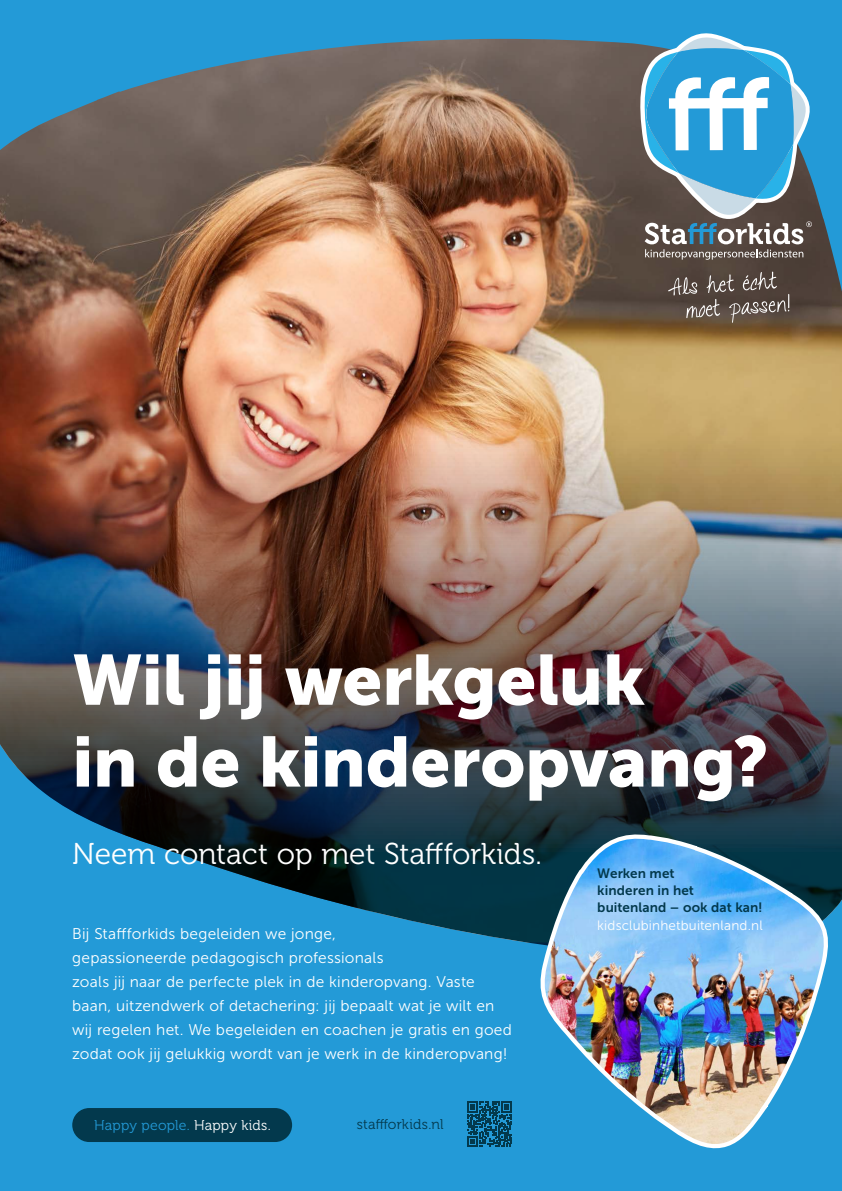
<style>
.page{position:relative;width:842px;height:1191px;background:#239ad7}
.page>*{position:absolute;margin:0;border:0;box-sizing:border-box;transform-origin:0 0}
.t1{font:70.5px/81.8px "Museo Sans 900";letter-spacing:-.005em;color:#fff}
.t2{font:30px "Museo 300";letter-spacing:-.005em;color:#fff}
.t3{font:15.5px/24px "Museo Sans 300";letter-spacing:.015em;color:#fff}
.t4{font:14.1px "Museo 300";letter-spacing:.01em;color:#239ad7}
.t5{font:14.1px "Museo 300";letter-spacing:.01em;color:#03394d}
.t6{font:13.5px/17px "Museo Sans 700";letter-spacing:.005em;color:#03394d}
.t7{font:13.5px "Museo Sans 300";letter-spacing:.01em;color:#fff}
.s1{color:#fff}
</style>
<div class="page">
<img style="left:0;top:39px;width:842px;height:906px">
<svg style="left:639px;top:35px;width:173px;height:225px"></svg>
<div style="left:72px;top:1108px;width:220px;height:34px;background:#03394d;border-radius:17px"></div>
<svg style="left:467px;top:1101px;width:45px;height:45px"></svg>
<img style="left:539px;top:833px;width:290px;height:316px">
<svg style="left:668px;top:272px;width:121px;height:51px"></svg>
<h1 class="t1" style="left:72px;top:639px;width:698px">Wil jij werkgeluk<br>in de kinderopvang?</h1>
<h2 class="t2" style="left:72px;top:837px;width:471px">Neem contact op met Staffforkids.</h2>
<p class="t3" style="left:72px;top:922px;width:441px">Bij Staffforkids begeleiden we jonge,<br>gepassioneerde pedagogisch professionals<br>zoals jij naar de perfecte plek in de kinderopvang. Vaste baan, uitzendwerk of detachering: jij bepaalt wat je wilt en wij regelen het. We begeleiden en coachen je gratis en goed zodat ook jij gelukkig wordt van je werk in de kinderopvang!</p>
<p class="t4" style="left:94px;top:1117px;width:178px">Happy people. <span class="s1">Happy kids.</span></p>
<p class="t5" style="left:357px;top:1117px;width:88px">staffforkids.nl</p>
<p class="t6" style="left:597px;top:865px;width:167px">Werken met<br>kinderen in het buitenland – ook dat kan!</p>
<p class="t7" style="left:597px;top:917px;width:167px">kidsclubinhetbuitenland.nl</p>
</div>
